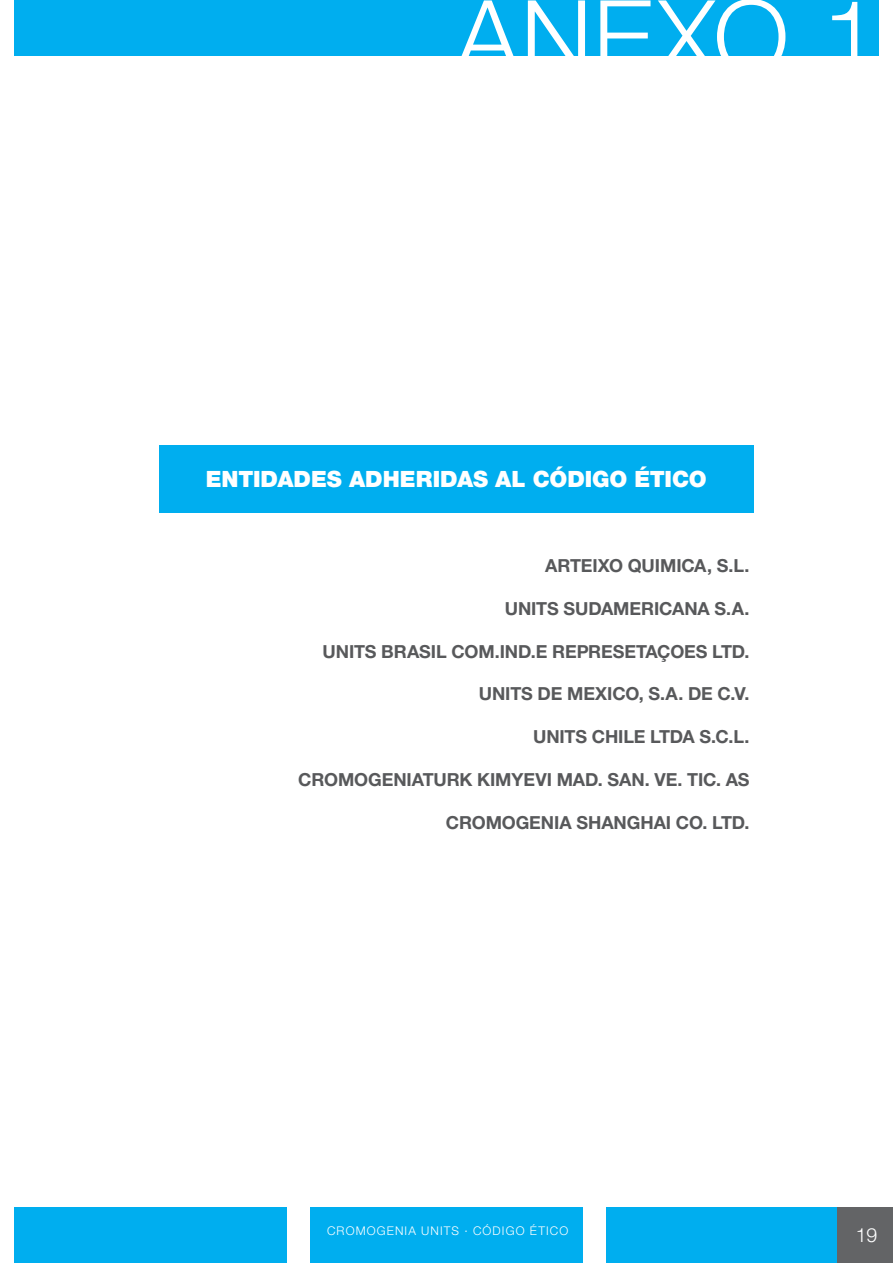
<style>
.page{position:relative;width:893px;height:1263px;background:#fff}
.page>*{position:absolute;margin:0;border:0;box-sizing:border-box;transform-origin:0 0}
.t1{font:300 101.7px "Helvetica Neue LT Std";letter-spacing:.01em;color:#fff}
.t2{font:900 22.5px "Helvetica Neue LT Std";letter-spacing:-.005em;color:#fff}
.t3{font:300 19.5px "Helvetica Neue LT Std";color:#fff}
.t4{font:700 18px "Helvetica Neue LT Std";letter-spacing:-.005em;color:#58595b}
.t5{font:300 12px "Helvetica Neue LT Std";letter-spacing:.095em;color:#fff}
</style>
<div class="page">
<div style="left:14px;top:0;width:865px;height:55px;background:#00aeef"></div>
<div style="left:606px;top:1208px;width:273px;height:55px;background:#00aeef"></div>
<div style="left:14px;top:1208px;width:273px;height:55px;background:#00aeef"></div>
<div style="left:310px;top:1208px;width:273px;height:55px;background:#00aeef"></div>
<div style="left:838px;top:1208px;width:55px;height:55px;background:#636466"></div>
<div style="left:159px;top:445px;width:594px;height:68px;background:#00aeef"></div>
<h1 class="t1" style="left:455px;top:-25px;width:425px">ANEXO 1</h1>
<p class="t2" style="left:206px;top:466px;width:502px">ENTIDADES ADHERIDAS AL CÓDIGO ÉTICO</p>
<p class="t4" style="left:545px;top:554px;width:206px">ARTEIXO QUIMICA, S.L.</p>
<p class="t4" style="left:505px;top:597px;width:246px">UNITS SUDAMERICANA S.A.</p>
<p class="t4" style="left:322px;top:640px;width:429px">UNITS BRASIL COM.IND.E REPRESETAÇOES LTD.</p>
<p class="t4" style="left:479px;top:683px;width:272px">UNITS DE MEXICO, S.A. DE C.V.</p>
<p class="t4" style="left:533px;top:725px;width:218px">UNITS CHILE LTDA S.C.L.</p>
<p class="t4" style="left:298px;top:768px;width:453px">CROMOGENIATURK KIMYEVI MAD. SAN. VE. TIC. AS</p>
<p class="t4" style="left:446px;top:811px;width:305px">CROMOGENIA SHANGHAI CO. LTD.</p>
<p class="t5" style="left:327px;top:1224px;width:243px">CROMOGENIA UNITS · CÓDIGO ÉTICO</p>
<p class="t3" style="left:856px;top:1223px;width:23px">19</p>
</div>
